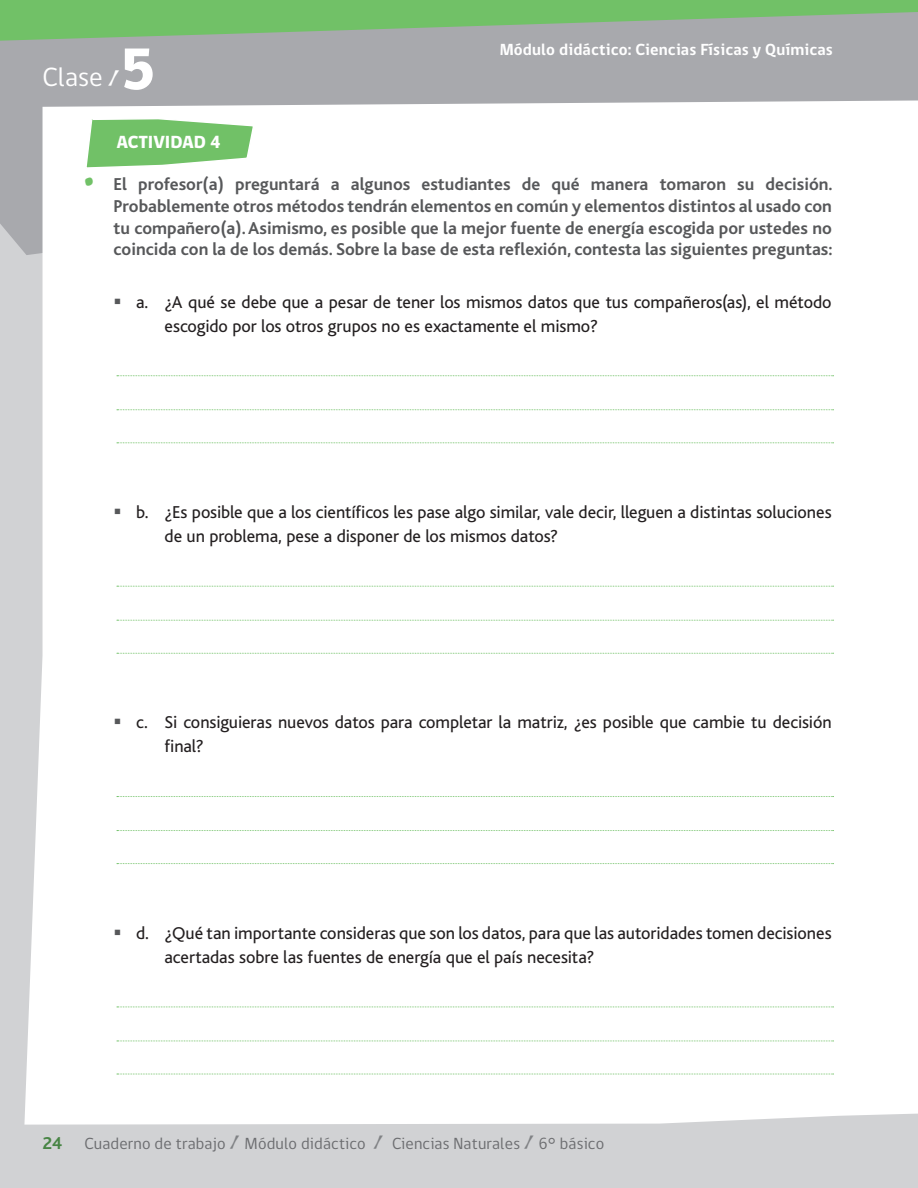
<style>
.page{position:relative;width:918px;height:1188px;background:#d1d2d4}
.page>*{position:absolute;margin:0;border:0;box-sizing:border-box;transform-origin:0 0}
.t1{font:800 60px "gob CL";color:#fff}
.t2{font:27px "gob CL";color:#fff}
.preguntas_con_vineta{font:18px/24px "Bliss";letter-spacing:-.005em;color:#231f20}
.instrucciones{font:700 18px/21.6px "Bliss";color:#57585a;text-align:justify}
.t3{font:800 18px "gob CL";color:#fff}
.t4{font:16.5px "gob CL";letter-spacing:.01em;color:#6c6d70}
.t5{font:700 16.5px "gob CL";letter-spacing:.01em;color:#fff}
.s1{font-family:"Gilligans Island";font-size:21px}
.s2{font-family:"Gilligans Island";font-weight:400;font-size:21px;color:#71c167}
.s3{color:#57585a}
.s4{font-family:"Bliss";font-weight:700;font-size:18px;color:#488545}
.s5{font-family:"Gilligans Island";font-size:18px;color:#808285}
</style>
<div class="page">
<div style="left:0;top:41px;width:918px;height:211px;background:#a8a9ad"></div>
<svg style="left:0;top:0;width:918px;height:41px"></svg>
<div style="left:24px;top:100px;width:894px;height:1025px;background:#fff"></div>
<svg style="left:84px;top:117px;width:171px;height:53px"></svg>
<svg style="left:117px;top:375px;width:717px;height:1px"></svg>
<svg style="left:117px;top:409px;width:717px;height:1px"></svg>
<svg style="left:117px;top:442px;width:717px;height:1px"></svg>
<svg style="left:117px;top:586px;width:717px;height:1px"></svg>
<svg style="left:117px;top:620px;width:717px;height:1px"></svg>
<svg style="left:117px;top:653px;width:717px;height:1px"></svg>
<svg style="left:117px;top:796px;width:717px;height:1px"></svg>
<svg style="left:117px;top:830px;width:717px;height:1px"></svg>
<svg style="left:117px;top:863px;width:717px;height:1px"></svg>
<svg style="left:117px;top:1007px;width:717px;height:1px"></svg>
<svg style="left:117px;top:1041px;width:717px;height:1px"></svg>
<svg style="left:117px;top:1074px;width:717px;height:1px"></svg>
<p class="t1" style="left:121px;top:28px;width:37px">5</p>
<p class="t2" style="left:43px;top:59px;width:80px">Clase <span class="s1">/</span></p>
<p class="t5" style="left:500px;top:38px;width:335px">Módulo didáctico: Ciencias Físicas y Químicas</p>
<p class="t3" style="left:117px;top:130px;width:105px">ACTIVIDAD 4</p>
<p class="instrucciones" style="left:114px;top:174px;width:721px;text-indent:-28px"><span class="s2">•</span> El profesor(a) preguntará a algunos estudiantes de qué manera tomaron su decisión.<br>Probablemente otros métodos tendrán elementos en común y elementos distintos al usado con tu compañero(a). Asimismo, es posible que la mejor fuente de energía escogida por ustedes no coincida con la de los demás. Sobre la base de esta reflexión, contesta las siguientes preguntas:</p>
<p class="preguntas_con_vineta" style="left:165px;top:290px;width:669px;text-indent:-51px"><span class="s3">▪</span> a. ¿A qué se debe que a pesar de tener los mismos datos que tus compañeros(as), el método escogido por los otros grupos no es exactamente el mismo?</p>
<p class="preguntas_con_vineta" style="left:165px;top:500px;width:669px;text-indent:-51px"><span class="s3">▪</span> b. ¿Es posible que a los científicos les pase algo similar, vale decir, lleguen a distintas soluciones de un problema, pese a disponer de los mismos datos?</p>
<p class="preguntas_con_vineta" style="left:165px;top:711px;width:669px;text-indent:-51px"><span class="s3">▪</span> c. Si consiguieras nuevos datos para completar la matriz, ¿es posible que cambie tu decisión final?</p>
<p class="preguntas_con_vineta" style="left:165px;top:921px;width:669px;text-indent:-51px"><span class="s3">▪</span> d. ¿Qué tan importante consideras que son los datos, para que las autoridades tomen decisiones acertadas sobre las fuentes de energía que el país necesita?</p>
<p class="t4" style="left:43px;top:1132px;width:563px"><span class="s4">24</span> Cuaderno de trabajo <span class="s5">/</span> Módulo didáctico <span class="s5">/</span> Ciencias Naturales <span class="s5">/</span> 6° básico</p>
</div>
